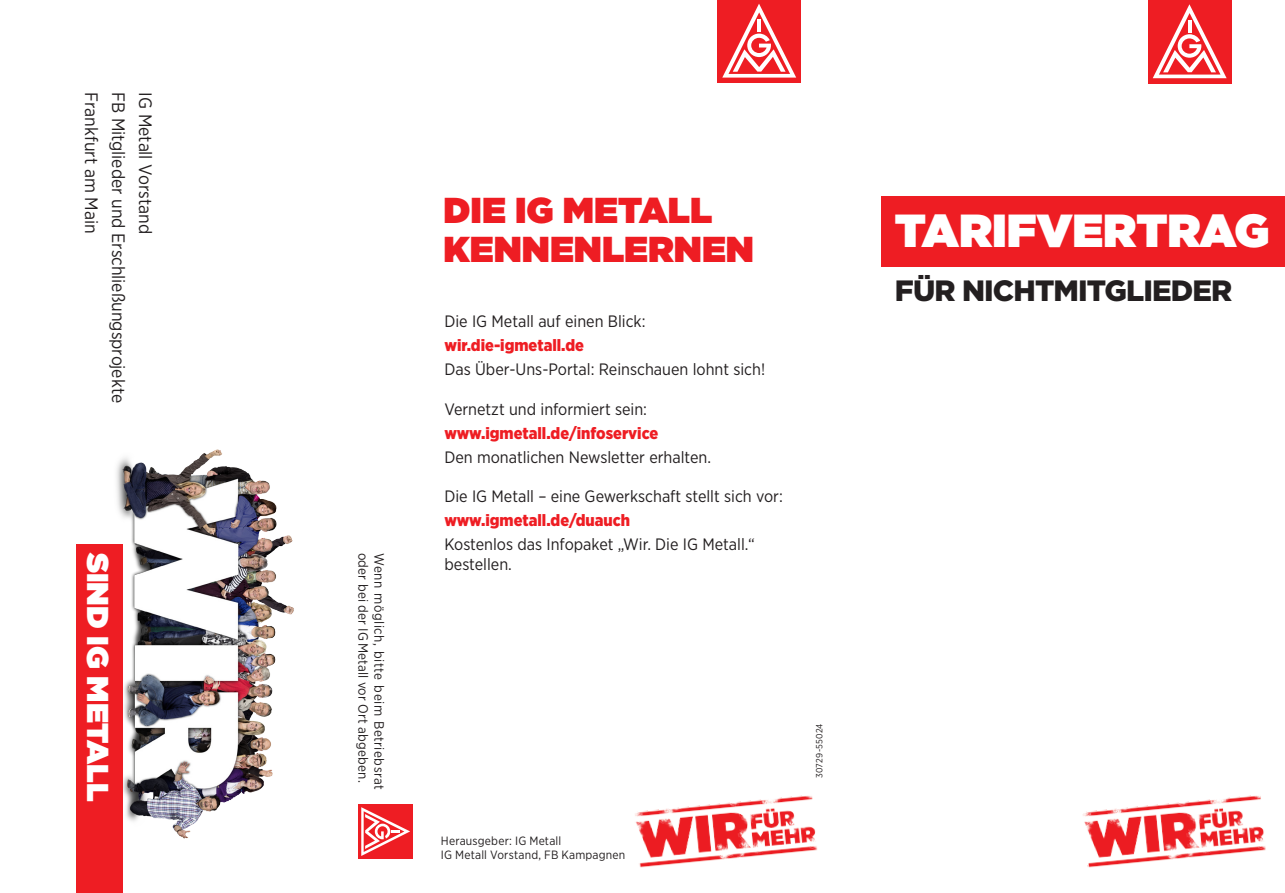
<style>
.page{position:relative;width:1285px;height:893px;background:#fff}
.page>*{position:absolute;margin:0;border:0;box-sizing:border-box;transform-origin:0 0}
.t1{font:900 46.35px "Gotham";color:#fff}
.t2{font:900 36px/39px "Gotham";color:#ee1d23}
.t3{font:900 30.15px "Gotham";color:#fff}
.t4{font:900 29.4px "Gotham";letter-spacing:-.03em;color:#231f20}
.t5{font:18px "Gotham Narrow";letter-spacing:-.005em;color:#231f20}
.t6{font:16.5px/19.8px "Gotham Narrow";color:#231f20}
.t7{font:900 16.5px "Gotham Narrow";color:#ee1d23}
.copy{font:13.5px "Gotham Narrow";letter-spacing:.01em;color:#231f20}
.copy-2{font:13.5px "Gotham Narrow";letter-spacing:.03em;color:#231f20}
.copy-3{font:12px "Gotham Narrow";letter-spacing:.015em;color:#231f20}
.copy-4{font:9px "Gotham Narrow";letter-spacing:.025em;color:#231f20}
</style>
<div class="page">
<div style="left:717px;top:0;width:83px;height:82px;background:#ee1d23"></div>
<svg style="left:722px;top:4px;width:74px;height:74px"></svg>
<div style="left:1147px;top:0;width:84px;height:83px;background:#ee1d23"></div>
<svg style="left:1153px;top:4px;width:73px;height:74px"></svg>
<div style="left:881px;top:196px;width:403px;height:71px;background:#ee1d23"></div>
<img style="left:1083px;top:795px;width:183px;height:73px">
<img style="left:635px;top:795px;width:183px;height:73px">
<div style="left:358px;top:805px;width:54px;height:54px;background:#ee1d23"></div>
<svg style="left:361px;top:807px;width:49px;height:49px"></svg>
<img style="left:116px;top:449px;width:178px;height:396px">
<div style="left:76px;top:544px;width:46px;height:349px;background:#ee1d23"></div>
<p class="t5" style="left:103px;top:92px;width:143px;rotate:90deg">Frankfurt am Main</p>
<p class="t5" style="left:130px;top:92px;width:312px;rotate:90deg">FB Mitglieder und Erschließungsprojekte</p>
<p class="t5" style="left:157px;top:92px;width:143px;rotate:90deg">IG Metall Vorstand</p>
<p class="t3" style="left:119px;top:553px;width:250px;rotate:90deg">SIND IG METALL</p>
<p class="copy" style="left:371px;top:553px;width:231px;rotate:90deg">oder bei der IG Metall vor Ort abgeben.</p>
<p class="copy-2" style="left:387px;top:553px;width:239px;rotate:90deg">Wenn möglich, bitte beim Betriebsrat</p>
<p class="t2" style="left:443px;top:190px;width:312px">DIE IG METALL<br>KENNENLERNEN</p>
<p class="t6" style="left:444px;top:311px;width:202px">Die IG Metall auf einen Blick:</p>
<p class="t7" style="left:444px;top:334px;width:141px">wir.die-igmetall.de</p>
<p class="t6" style="left:444px;top:359px;width:322px">Das Über-Uns-Portal: Reinschauen lohnt sich!</p>
<p class="t6" style="left:444px;top:398px;width:204px">Vernetzt und informiert sein:</p>
<p class="t7" style="left:444px;top:422px;width:215px">www.igmetall.de/infoservice</p>
<p class="t6" style="left:444px;top:447px;width:268px">Den monatlichen Newsletter erhalten.</p>
<p class="t6" style="left:444px;top:486px;width:340px">Die IG Metall – eine Gewerkschaft stellt sich vor:</p>
<p class="t7" style="left:444px;top:510px;width:187px">www.igmetall.de/duauch</p>
<p class="t6" style="left:444px;top:534px;width:312px">Kostenlos das Infopaket „Wir. Die IG Metall.“ bestellen.</p>
<p class="copy-3" style="left:441px;top:833px;width:122px">Herausgeber: IG Metall</p>
<p class="copy-3" style="left:441px;top:847px;width:186px">IG Metall Vorstand, FB Kampagnen</p>
<p class="copy-4" style="left:813px;top:778px;width:56px;rotate:-90deg">30729-55024</p>
<p class="t1" style="left:894px;top:197px;width:376px">TARIFVERTRAG</p>
<p class="t4" style="left:894px;top:270px;width:339px">FÜR NICHTMITGLIEDER</p>
</div>
